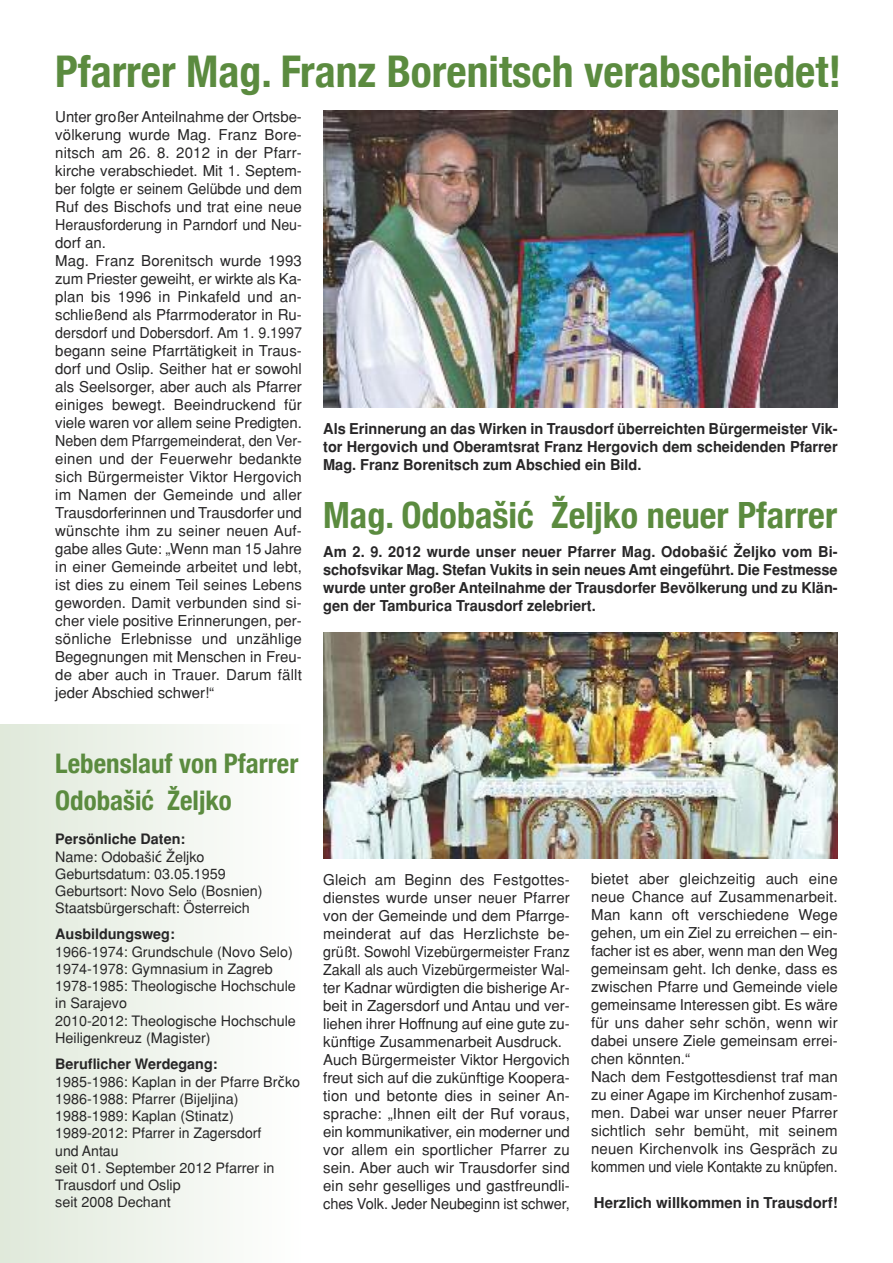
<style>
.page{position:relative;width:893px;height:1263px;background:#fff}
.page>*{position:absolute;margin:0;border:0;box-sizing:border-box;transform-origin:0 0}
.t1{font:700 condensed 43.65px "Helvetica Neue";color:#5b8b3f}
.t2{font:700 condensed 36.15px "Helvetica Neue";color:#5b8b3f}
.t3{font:700 condensed 27px/36.6px "Helvetica Neue";color:#5b8b3f}
.t4{font:15px/18px "Helvetica";color:#272627}
.t5{font:700 15px/18px "Helvetica";color:#272627;text-align:justify}
.t6{font:14.4px/17.2px "Helvetica";color:#272627}
.t7{font:700 14.4px "Helvetica";color:#272627}
.s1{font-weight:700}
.s2{font-family:"Lucida Grande"}
</style>
<div class="page">
<div style="left:0;top:725px;width:302px;height:538px;background:linear-gradient(to right,#e0e9da,#fefffe)"></div>
<img style="left:323px;top:111px;width:515px;height:297px">
<img style="left:323px;top:632px;width:515px;height:227px">
<h1 class="t1" style="left:55px;top:45px;width:788px">Pfarrer Mag. Franz Borenitsch verabschiedet!</h1>
<p class="t4" style="left:55px;top:108px;width:248px">Unter großer Anteilnahme der Ortsbe&shy;völkerung wurde Mag. Franz Bore&shy;nitsch am 26. 8. 2012 in der Pfarr&shy;kirche verabschiedet. Mit 1. Septem&shy;ber folgte er seinem Gelübde und dem Ruf des Bischofs und trat eine neue Herausforderung in Parndorf und Neu&shy;dorf an.<br>Mag. Franz Borenitsch wurde 1993 zum Priester geweiht, er wirkte als Ka&shy;plan bis 1996 in Pinkafeld und an&shy;schließend als Pfarrmoderator in Ru&shy;dersdorf und Dobersdorf. Am 1. 9.1997 begann seine Pfarrtätigkeit in Traus&shy;dorf und Oslip. Seither hat er sowohl als Seelsorger, aber auch als Pfarrer einiges bewegt. Beeindruckend für viele waren vor allem seine Predigten.<br>Neben dem Pfarrgemeinderat, den Ver&shy;einen und der Feuerwehr bedankte sich Bürgermeister Viktor Hergovich im Namen der Gemeinde und aller Trausdorferinnen und Trausdorfer und wünschte ihm zu seiner neuen Auf&shy;gabe alles Gute: „Wenn man 15 Jahre in einer Gemeinde arbeitet und lebt, ist dies zu einem Teil seines Lebens geworden. Damit verbunden sind si&shy;cher viele positive Erinnerungen, per&shy;sönliche Erlebnisse und unzählige Begegnungen mit Menschen in Freu&shy;de aber auch in Trauer. Darum fällt jeder Abschied schwer!“</p>
<h3 class="t3" style="left:55px;top:745px;width:245px">Lebenslauf von Pfarrer<br>Odobašić Željko</h3>
<p class="t6" style="left:55px;top:830px;width:151px;line-height:18px"><span class="s1">Persönliche Daten:<br></span>Name: Odobaši<span class="s2">ć</span> Željko</p>
<p class="t6" style="left:55px;top:865px;width:209px">Geburtsdatum: 03.05.1959<br>Geburtsort: Novo Selo (Bosnien)<br>Staatsbürgerschaft: Österreich</p>
<p class="t7" style="left:55px;top:926px;width:121px">Ausbildungsweg:</p>
<p class="t6" style="left:55px;top:943px;width:242px">1966-1974: Grundschule (Novo Selo)<br>1974-1978: Gymnasium in Zagreb<br>1978-1985: Theologische Hochschule in Sarajevo<br>2010-2012: Theologische Hochschule<br>Heiligenkreuz (Magister)</p>
<p class="t6" style="left:55px;top:1055px;width:246px;line-height:18px"><span class="s1">Beruflicher Werdegang:<br></span>1985-1986: Kaplan in der Pfarre Br<span class="s2">č</span>ko</p>
<p class="t6" style="left:55px;top:1090px;width:221px">1986-1988: Pfarrer (Bijeljina)<br>1988-1989: Kaplan (Stinatz)<br>1989-2012: Pfarrer in Zagersdorf und Antau<br>seit 01. September 2012 Pfarrer in<br>Trausdorf und Oslip<br>seit 2008 Dechant</p>
<p class="t5" style="left:323px;top:420px;width:516px">Als Erinnerung an das Wirken in Trausdorf überreichten Bürgermeister Vik&shy;tor Hergovich und Oberamtsrat Franz Hergovich dem scheidenden Pfarrer Mag. Franz Borenitsch zum Abschied ein Bild.</p>
<h2 class="t2" style="left:323px;top:493px;width:515px">Mag. Odobašić Željko neuer Pfarrer</h2>
<p class="t5" style="left:323px;top:543px;width:516px">Am 2. 9. 2012 wurde unser neuer Pfarrer Mag. Odobaši<span class="s2">ć</span> Željko vom Bi&shy;schofsvikar Mag. Stefan Vukits in sein neues Amt eingeführt. Die Festmesse wurde unter großer Anteilnahme der Trausdorfer Bevölkerung und zu Klän&shy;gen der Tamburica Trausdorf zelebriert.</p>
<p class="t4" style="left:323px;top:870px;width:248px">Gleich am Beginn des Festgottes&shy;dienstes wurde unser neuer Pfarrer von der Gemeinde und dem Pfarrge&shy;meinderat auf das Herzlichste be&shy;grüßt. Sowohl Vizebürgermeister Franz Zakall als auch Vizebürgermeister Wal&shy;ter Kadnar würdigten die bisherige Ar&shy;beit in Zagersdorf und Antau und ver&shy;liehen ihrer Hoffnung auf eine gute zu&shy;künftige Zusammenarbeit Ausdruck.<br>Auch Bürgermeister Viktor Hergovich freut sich auf die zukünftige Koopera&shy;tion und betonte dies in seiner An&shy;sprache: „Ihnen eilt der Ruf voraus, ein kommunikativer, ein moderner und vor allem ein sportlicher Pfarrer zu sein. Aber auch wir Trausdorfer sind ein sehr geselliges und gastfreundli&shy;ches Volk. Jeder Neubeginn ist schwer,</p>
<p class="t4" style="left:591px;top:870px;width:248px">bietet aber gleichzeitig auch eine neue Chance auf Zusammenarbeit.<br>Man kann oft verschiedene Wege gehen, um ein Ziel zu erreichen – ein&shy;facher ist es aber, wenn man den Weg gemeinsam geht. Ich denke, dass es zwischen Pfarre und Gemeinde viele gemeinsame Interessen gibt. Es wäre für uns daher sehr schön, wenn wir dabei unsere Ziele gemeinsam errei&shy;chen könnten.“<br>Nach dem Festgottesdienst traf man zu einer Agape im Kirchenhof zusam&shy;men. Dabei war unser neuer Pfarrer sichtlich sehr bemüht, mit seinem neuen Kirchenvolk ins Gespräch zu kommen und viele Kontakte zu knüpfen.</p>
<p class="t5" style="left:594px;top:1194px;width:245px">Herzlich willkommen in Trausdorf!</p>
</div>
